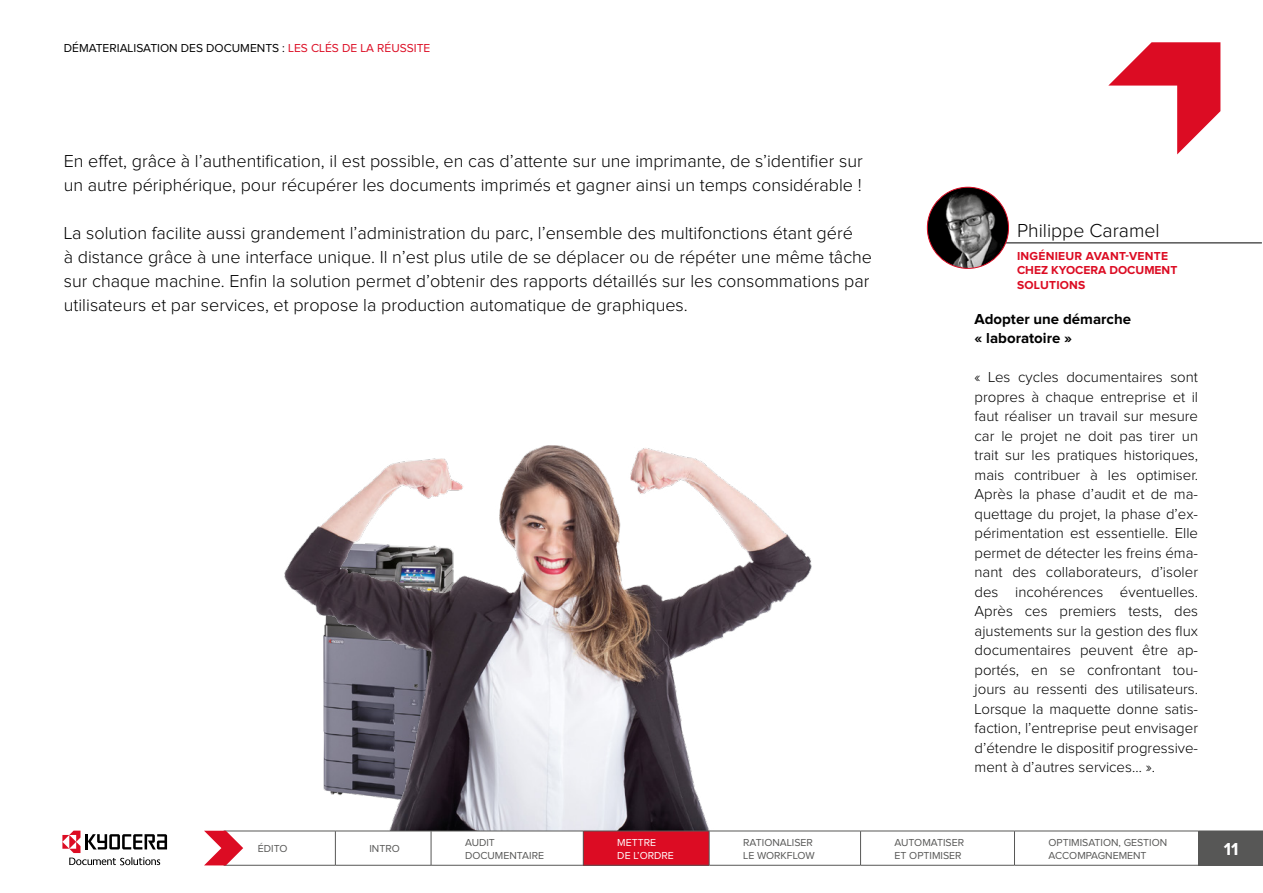
<style>
.page{position:relative;width:1263px;height:893px;background:#fff}
.page>*{position:absolute;margin:0;border:0;box-sizing:border-box;transform-origin:0 0}
.t1{font:300 19.5px "Proxima Nova";color:#000}
.t2{font:300 18px/24px "Proxima Nova";color:#000}
.t3{font:700 18px "Proxima Nova";color:#fff}
.t4{font:300 15px/19.5px "Proxima Nova";color:#000;text-align:justify}
.t5{font:700 15px/19.5px "Proxima Nova";color:#000}
.t6{font:12px "Proxima Nova";color:#000}
.t7{font:700 12px/14.4px "Proxima Nova";letter-spacing:.02em;color:#dc0c23}
.t8{font:10.5px/12.6px "Proxima Nova";color:#575756}
.t9{font:10.5px/12.6px "Proxima Nova";color:#fff}
.s1{color:#dc0c23}
</style>
<div class="page">
<svg style="left:1108px;top:42px;width:112px;height:112px"></svg>
<hr style="left:1006px;top:243px;width:256px;height:1px;background:#000">
<img style="left:927px;top:187px;width:81px;height:81px;border-radius:41px">
<div style="left:927px;top:187px;width:82px;height:82px;border:1px solid #dc0c23;border-radius:50%"></div>
<img style="left:204px;top:445px;width:715px;height:386px">
<svg style="left:62px;top:831px;width:105px;height:34px"></svg>
<div style="left:1198px;top:831px;width:65px;height:34px;background:#575756"></div>
<hr style="left:335px;top:865px;width:96px;height:1px;background:#575756">
<hr style="left:431px;top:865px;width:152px;height:1px;background:#575756">
<hr style="left:583px;top:865px;width:126px;height:1px;background:#575756">
<hr style="left:709px;top:865px;width:151px;height:1px;background:#575756">
<hr style="left:860px;top:865px;width:154px;height:1px;background:#575756">
<hr style="left:1014px;top:865px;width:184px;height:1px;background:#575756">
<hr style="left:1198px;top:865px;width:65px;height:1px;background:#575756">
<hr style="left:224px;top:865px;width:111px;height:1px;background:#575756">
<svg style="left:204px;top:831px;width:994px;height:34px"></svg>
<p class="t6" style="left:64px;top:43px;width:368px">DÉMATERIALISATION DES DOCUMENTS : <span class="s1">LES CLÉS DE LA RÉUSSITE</span></p>
<p class="t2" style="left:64px;top:150px;width:800px">En effet, grâce à l’authentification, il est possible, en cas d’attente sur une imprimante, de s’identifier sur un autre périphérique, pour récupérer les documents imprimés et gagner ainsi un temps considérable !</p>
<p class="t2" style="left:64px;top:222px;width:810px">La solution facilite aussi grandement l’administration du parc, l’ensemble des multifonctions étant géré<br>à distance grâce à une interface unique. Il n’est plus utile de se déplacer ou de répéter une même tâche sur chaque machine. Enfin la solution permet d’obtenir des rapports détaillés sur les consommations par utilisateurs et par services, et propose la production automatique de graphiques.</p>
<h1 class="t1" style="left:1017px;top:222px;width:144px">Philippe Caramel</h1>
<p class="t7" style="left:1017px;top:249px;width:162px">INGÉNIEUR AVANT-VENTE<br>CHEZ KYOCERA DOCUMENT<br>SOLUTIONS</p>
<p class="t5" style="left:974px;top:309px;width:158px">Adopter une démarche « laboratoire »</p>
<p class="t4" style="left:974px;top:368px;width:225px">« Les cycles documentaires sont propres à chaque entreprise et il faut réaliser un travail sur mesure car le projet ne doit pas tirer un trait sur les pratiques historiques, mais contribuer à les optimiser.<br>Après la phase d’audit et de ma&shy;quettage du projet, la phase d’ex&shy;périmentation est essentielle. Elle permet de détecter les freins éma&shy;nant des collaborateurs, d’isoler des incohérences éventuelles.<br>Après ces premiers tests, des ajustements sur la gestion des flux documentaires peuvent être ap&shy;portés, en se confrontant tou&shy;jours au ressenti des utilisateurs.<br>Lorsque la maquette donne satis&shy;faction, l’entreprise peut envisager d’étendre le dispositif progressive&shy;ment à d’autres services… ».</p>
<p class="t8" style="left:258px;top:843px;width:31px">ÉDITO</p>
<p class="t8" style="left:369px;top:843px;width:32px">INTRO</p>
<p class="t8" style="left:465px;top:837px;width:80px">AUDIT<br>DOCUMENTAIRE</p>
<p class="t9" style="left:617px;top:837px;width:58px">METTRE<br>DE L’ORDRE</p>
<p class="t8" style="left:743px;top:837px;width:73px">RATIONALISER<br>LE WORKFLOW</p>
<p class="t8" style="left:894px;top:837px;width:71px">AUTOMATISER<br>ET OPTIMISER</p>
<p class="t8" style="left:1048px;top:837px;width:120px">OPTIMISATION, GESTION<br>ACCOMPAGNEMENT</p>
<p class="t3" style="left:1224px;top:841px;width:16px">11</p>
</div>
